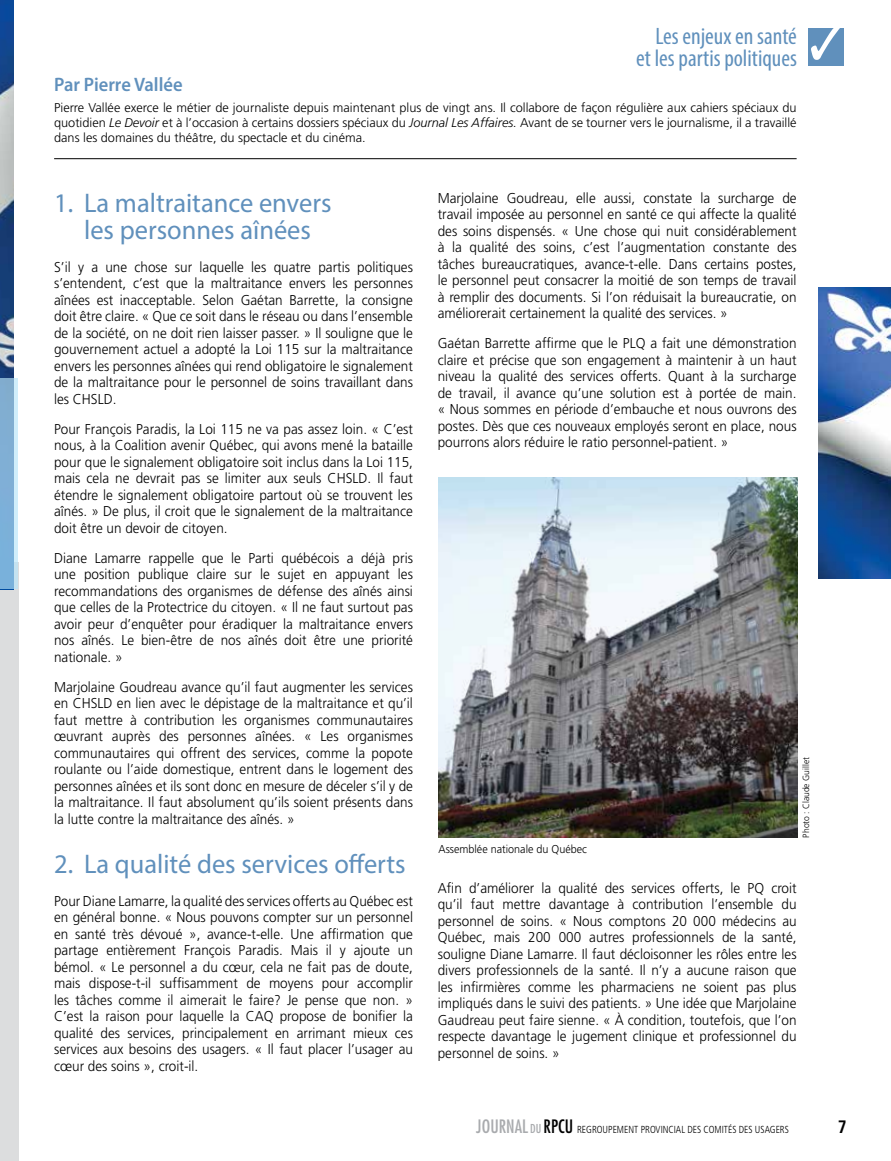
<style>
.page{position:relative;width:891px;height:1161px;background:#fff}
.page>*{position:absolute;margin:0;border:0;box-sizing:border-box;transform-origin:0 0}
.t1{font:27px/27px "Myriad Pro";color:#6090bc;text-align:center}
.t2{font:condensed 23.85px/22.5px "Myriad Pro";color:#6090bc;text-align:right}
.t3{font:600 19.5px "Myriad Pro";color:#6090bc;scale:.95 1}
.t4{font:700 condensed 18px "Frutiger";color:#000;scale:.95 1}
.t5{font:300 14.25px/16.5px "Frutiger";color:#000;text-align:justify;scale:.95 1}
.t6{font:300 12.75px/15px "Frutiger";color:#000;text-align:justify}
.t7{font:300 11.4px "Frutiger";color:#000;scale:.95 1}
.t8{font:300 condensed 10.2px "Frutiger";color:#000;scale:.95 1}
.t9{font:300 9px "Frutiger";color:#000;scale:.95 1}
.s1{font-style:italic}
.s2{font-family:"Futura";font-weight:400;font-size:18px;color:#a9abae}
.s3{font-family:"Futura";font-weight:400;font-size:12px;color:#a9abae}
.s4{font-family:"Futura";font-weight:400;font-size:18px}
</style>
<div class="page">
<div style="left:0;top:562px;width:19px;height:599px;background:#dcddde"></div>
<img style="left:0;top:0;width:14px;height:379px">
<svg style="left:0;top:379px;width:18px;height:210px;fill:#80b0d8"></svg>
<hr style="left:54px;top:158px;width:743px;height:1px;background:#000">
<div style="left:808px;top:28px;width:35px;height:38px;background:#6090bc"></div>
<svg style="left:811px;top:28px;width:29px;height:32px"></svg>
<img style="left:438px;top:478px;width:359px;height:360px">
<img style="left:819px;top:288px;width:72px;height:290px">
<h3 class="t3" style="left:54px;top:72px;width:137px">Par Pierre Vallée</h3>
<h2 class="t2" style="left:636px;top:24px;width:162px">Les enjeux en santé et les partis politiques</h2>
<p class="t6" style="left:54px;top:100px;width:744px">Pierre Vallée exerce le métier de journaliste depuis maintenant plus de vingt ans. Il collabore de façon régulière aux cahiers spéciaux du quotidien <span class="s1">Le Devoir</span> et à l’occasion à certains dossiers spéciaux du <span class="s1">Journal Les Affaires.</span> Avant de se tourner vers le journalisme, il a travaillé dans les domaines du théâtre, du spectacle et du cinéma.</p>
<h1 class="t1" style="left:54px;top:189px;width:279px">1. La maltraitance envers les personnes aînées</h1>
<p class="t5" style="left:54px;top:259px;width:379px">S’il y a une chose sur laquelle les quatre partis politiques s’entendent, c’est que la maltraitance envers les personnes aînées est inacceptable. Selon Gaétan Barrette, la consigne doit être claire. « Que ce soit dans le réseau ou dans l’ensemble de la société, on ne doit rien laisser passer. » Il souligne que le gouvernement actuel a adopté la Loi 115 sur la maltraitance envers les personnes aînées qui rend obligatoire le signalement de la maltraitance pour le personnel de soins travaillant dans les CHSLD.</p>
<p class="t5" style="left:54px;top:421px;width:379px">Pour François Paradis, la Loi 115 ne va pas assez loin. « C’est nous, à la Coalition avenir Québec, qui avons mené la bataille pour que le signalement obligatoire soit inclus dans la Loi 115, mais cela ne devrait pas se limiter aux seuls CHSLD. Il faut étendre le signalement obligatoire partout où se trouvent les aînés. » De plus, il croit que le signalement de la maltraitance doit être un devoir de citoyen.</p>
<p class="t5" style="left:54px;top:550px;width:379px">Diane Lamarre rappelle que le Parti québécois a déjà pris une position publique claire sur le sujet en appuyant les recommandations des organismes de défense des aînés ainsi que celles de la Protectrice du citoyen. « Il ne faut surtout pas avoir peur d’enquêter pour éradiquer la maltraitance envers nos aînés. Le bien-être de nos aînés doit être une priorité nationale. »</p>
<p class="t5" style="left:54px;top:679px;width:379px">Marjolaine Goudreau avance qu’il faut augmenter les services en CHSLD en lien avec le dépistage de la maltraitance et qu’il faut mettre à contribution les organismes communautaires œuvrant auprès des personnes aînées. « Les organismes communautaires qui offrent des services, comme la popote roulante ou l’aide domestique, entrent dans le logement des personnes aînées et ils sont donc en mesure de déceler s’il y de la maltraitance. Il faut absolument qu’ils soient présents dans la lutte contre la maltraitance des aînés. »</p>
<h1 class="t1" style="left:54px;top:850px;width:353px">2. La qualité des services offerts</h1>
<p class="t5" style="left:54px;top:892px;width:379px">Pour Diane Lamarre, la qualité des services offerts au Québec est en général bonne. « Nous pouvons compter sur un personnel en santé très dévoué », avance-t-elle. Une affirmation que partage entièrement François Paradis. Mais il y ajoute un bémol. « Le personnel a du cœur, cela ne fait pas de doute, mais dispose-t-il suffisamment de moyens pour accomplir les tâches comme il aimerait le faire? Je pense que non. » C’est la raison pour laquelle la CAQ propose de bonifier la qualité des services, principalement en arrimant mieux ces services aux besoins des usagers. « Il faut placer l’usager au cœur des soins », croit-il.</p>
<p class="t5" style="left:438px;top:190px;width:379px">Marjolaine Goudreau, elle aussi, constate la surcharge de travail imposée au personnel en santé ce qui affecte la qualité des soins dispensés. « Une chose qui nuit considérablement à la qualité des soins, c’est l’augmentation constante des tâches bureaucratiques, avance-t-elle. Dans certains postes, le personnel peut consacrer la moitié de son temps de travail à remplir des documents. Si l’on réduisait la bureaucratie, on améliorerait certainement la qualité des services. »</p>
<p class="t5" style="left:438px;top:335px;width:379px">Gaétan Barrette affirme que le PLQ a fait une démonstration claire et précise que son engagement à maintenir à un haut niveau la qualité des services offerts. Quant à la surcharge de travail, il avance qu’une solution est à portée de main. « Nous sommes en période d’embauche et nous ouvrons des postes. Dès que ces nouveaux employés seront en place, nous pourrons alors réduire le ratio personnel-patient. »</p>
<p class="t7" style="left:438px;top:843px;width:158px">Assemblée nationale du Québec</p>
<p class="t9" style="left:801px;top:838px;width:86px;rotate:-90deg">Photo : Claude Guillet</p>
<p class="t5" style="left:438px;top:880px;width:379px">Afin d’améliorer la qualité des services offerts, le PQ croit qu’il faut mettre davantage à contribution l’ensemble du personnel de soins. « Nous comptons 20 000 médecins au Québec, mais 200 000 autres professionnels de la santé, souligne Diane Lamarre. Il faut décloisonner les rôles entre les divers professionnels de la santé. Il n’y a aucune raison que les infirmières comme les pharmaciens ne soient pas plus impliqués dans le suivi des patients. » Une idée que Marjolaine Gaudreau peut faire sienne. « À condition, toutefois, que l’on respecte davantage le jugement clinique et professionnel du personnel de soins. »</p>
<p class="t8" style="left:476px;top:1124px;width:331px"><span class="s2">JOURNAL</span> <span class="s3">DU</span> <span class="s4">RPCU</span> REGROUPEMENT PROVINCIAL DES COMITÉS DES USAGERS</p>
<p class="t4" style="left:838px;top:1116px;width:11px">7</p>
</div>
